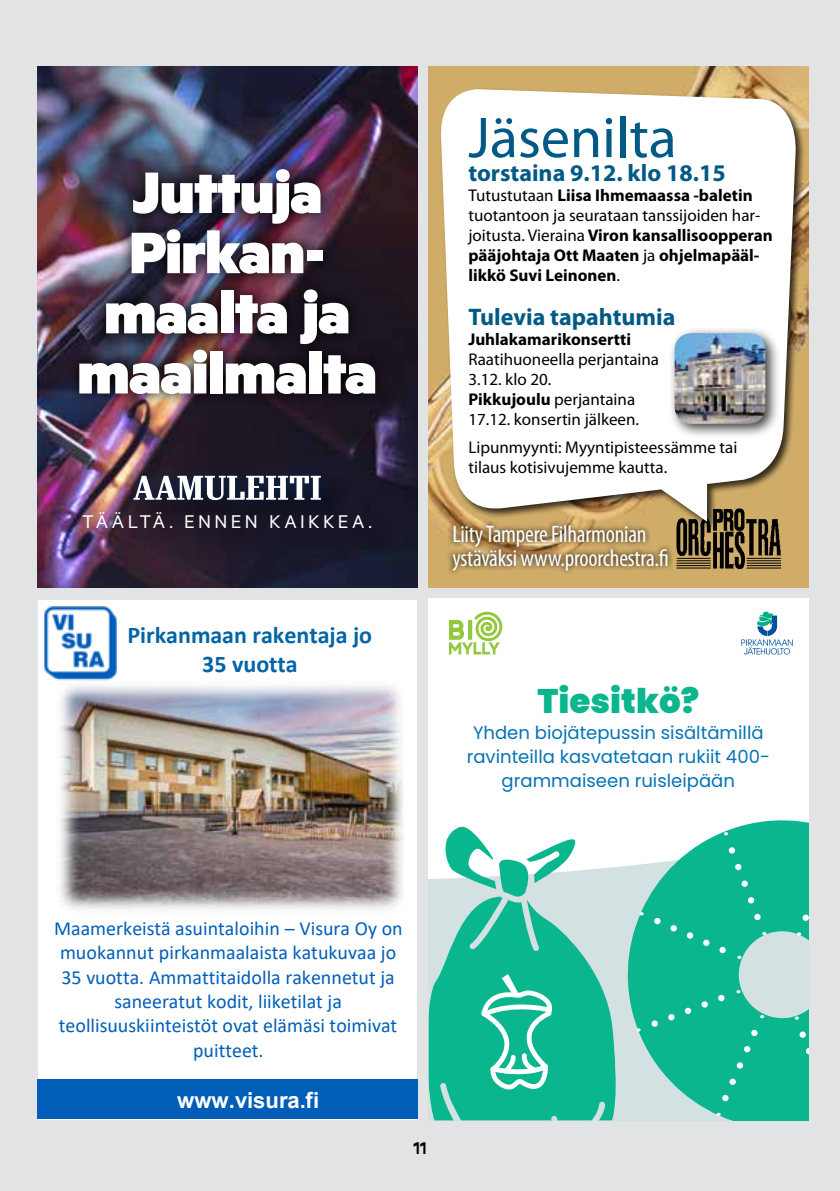
<style>
.page{position:relative;width:840px;height:1191px;background:#fff}
.page>*{position:absolute;margin:0;border:0;box-sizing:border-box;transform-origin:0 0}
.t1{font:900 65.8px/60.2px "Metric";letter-spacing:-.015em;color:#fff;text-align:center}
.t2{font:58px "Myriad Pro";color:#005a85}
.t3{font:900 34px "Poppins";color:#0ab68e}
.t4{font:condensed 24px/24px "Myriad Pro";letter-spacing:-.01em;color:#fff}
.t5{font:700 24px "Myriad Pro";color:#005a85}
.t6{font:700 24px/29.4px "Calibri";color:#0064a7;text-align:center}
.t7{font:700 22px "Arial";color:#fff}
.t8{font:20.8px "Metric";letter-spacing:.16em;color:#fff}
.t9{font:20px/24.4px "Calibri";color:#005eb8;text-align:center}
.t10{font:18px/24px "Poppins";color:#0573b6;text-align:center}
.t11{font:700 17px/20px "Myriad Pro";color:#000}
.t12{font:17px/20px "Myriad Pro";color:#000}
.t13{font:700 17px "Gopher";color:#000}
.s1{font-weight:400}
.s2{font-weight:700}
</style>
<div class="page">
<div style="left:0;top:0;width:839px;height:1191px;background:#e2e3e4"></div>
<img style="left:37px;top:66px;width:380px;height:522px">
<div style="left:49px;top:476px;width:351px;height:91px;background:#003164;opacity:.75"></div>
<div style="left:122px;top:462px;width:211px;height:51px;background:#002e63;opacity:.75"></div>
<svg style="left:133px;top:476px;width:188px;height:24px;background:#838692"></svg>
<div style="left:65px;top:155px;width:324px;height:252px;background:#000;opacity:.98"></div>
<div style="left:39px;top:600px;width:378px;height:519px;background:#fff"></div>
<img style="left:60px;top:685px;width:343px;height:224px">
<div style="left:37px;top:1079px;width:380px;height:39px;background:#005eb8"></div>
<img style="left:38px;top:600px;width:79px;height:85px">
<img style="left:428px;top:66px;width:380px;height:522px">
<img style="left:675px;top:530px;width:108px;height:38px">
<div style="left:438px;top:87px;width:367px;height:443px;background:#000;opacity:.75"></div>
<svg style="left:439px;top:88px;width:358px;height:433px;background:#f5f2ec"></svg>
<svg style="left:446px;top:519px;width:226px;height:57px;background:#aa8b55"></svg>
<div style="left:667px;top:326px;width:113px;height:113px;background:#000;opacity:.75"></div>
<img style="left:674px;top:333px;width:91px;height:91px">
<div style="left:428px;top:598px;width:380px;height:329px;background:#fff"></div>
<svg style="left:428px;top:896px;width:189px;height:224px;fill:#09b68e"></svg>
<svg style="left:443px;top:826px;width:132px;height:72px"></svg>
<svg style="left:481px;top:974px;width:74px;height:123px;background:#46c8aa"></svg>
<svg style="left:627px;top:820px;width:181px;height:300px;fill:#09b68e"></svg>
<div style="left:787px;top:1031px;width:21px;height:89px;background:#09b68e"></div>
<svg style="left:650px;top:990px;width:112px;height:111px;background:#22bb98"></svg>
<svg style="left:801px;top:849px;width:7px;height:72px"></svg>
<svg style="left:653px;top:847px;width:111px;height:112px;background:#23bd99"></svg>
<svg style="left:741px;top:611px;width:51px;height:43px;background:#c6dde7"></svg>
<svg style="left:448px;top:612px;width:54px;height:42px;background:#cee6a8"></svg>
<h1 class="t1" style="left:77px;top:160px;width:301px">Juttuja<br>Pirkan&shy;maalta ja maailmalta</h1>
<p class="t8" style="left:82px;top:510px;width:291px">TÄÄLTÄ. ENNEN KAIKKEA.</p>
<p class="t6" style="left:127px;top:619px;width:246px">Pirkanmaan rakentaja jo<br>35 vuotta</p>
<h2 class="t2" style="left:468px;top:102px;width:210px">Jäsenilta</h2>
<p class="t5" style="left:468px;top:157px;width:259px">torstaina 9.12. klo 18.15</p>
<p class="t11" style="left:468px;top:185px;width:306px"><span class="s1">Tutustutaan</span> Liisa Ihmemaassa -baletin <span class="s1">tuotantoon ja seurataan tanssijoiden har&shy;joitusta. Vieraina</span> Viron kansallisoopperan pääjohtaja Ott Maaten <span class="s1">ja</span> ohjelmapääl&shy;likkö Suvi Leinonen<span class="s1">.</span></p>
<p class="t5" style="left:468px;top:301px;width:208px">Tulevia tapahtumia</p>
<p class="t11" style="left:468px;top:329px;width:164px">Juhlakamarikonsertti</p>
<p class="t12" style="left:468px;top:349px;width:192px">Raatihuoneella perjantaina<br>3.12. klo 20.<br><span class="s2">Pikkujoulu</span> perjantaina<br>17.12. konsertin jälkeen.</p>
<p class="t12" style="left:468px;top:437px;width:270px">Lipunmyynti: Myyntipisteessämme tai tilaus kotisivujemme kautta.</p>
<p class="t4" style="left:452px;top:521px;width:218px">Liity Tampere Filharmonian ystäväksi www.proorchestra.fi</p>
<h3 class="t3" style="left:537px;top:681px;width:163px">Tiesitkö?</h3>
<p class="t10" style="left:466px;top:721px;width:304px">Yhden biojätepussin sisältämillä ravinteilla kasvatetaan rukiit 400- grammaiseen ruisleipään</p>
<p class="t9" style="left:54px;top:915px;width:350px">Maamerkeistä asuintaloihin – Visura Oy on muokannut pirkanmaalaista katukuvaa jo 35 vuotta. Ammattitaidolla rakennetut ja saneeratut kodit, liiketilat ja teollisuuskiinteistöt ovat elämäsi toimivat puitteet.</p>
<p class="t7" style="left:177px;top:1084px;width:143px">www.visura.fi</p>
<p class="t13" style="left:413px;top:1138px;width:15px">11</p>
</div>
